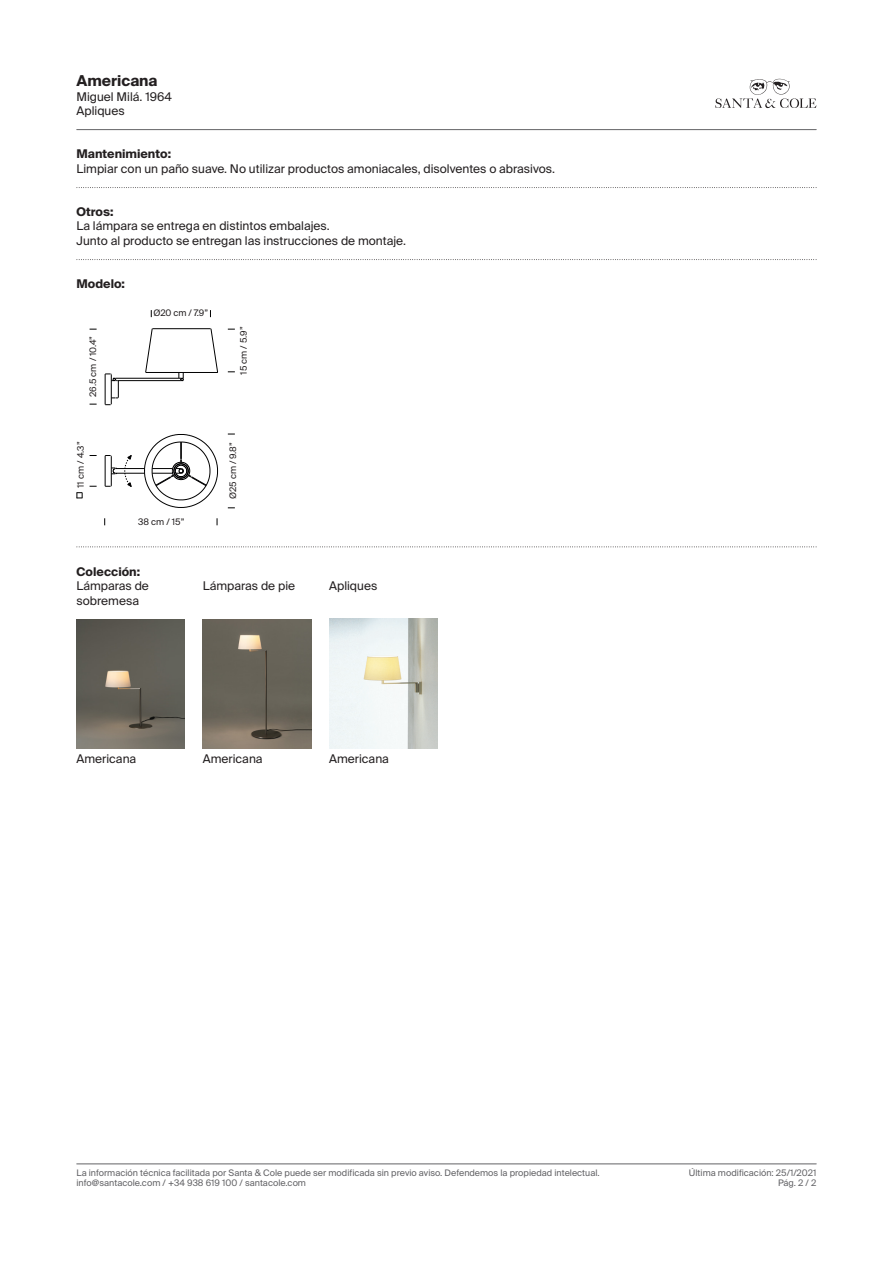
<style>
.page{position:relative;width:893px;height:1263px;background:#fff}
.page>*{position:absolute;margin:0;border:0;box-sizing:border-box;transform-origin:0 0}
.t1{font:700 15px "Suisse Intl";color:#231f20}
.t2{font:12px/14.4px "Suisse Intl";color:#231f20}
.t3{font:700 12px "Suisse Intl";color:#231f20}
.t4{font:9px "Suisse Intl";color:#636366}
.COTA{font:9px "Suisse Intl";color:#231f20}
.s1{font-weight:700}
</style>
<div class="page">
<svg style="left:715px;top:79px;width:101px;height:29px"></svg>
<hr style="left:77px;top:129px;width:739px;height:1px;background:#636366">
<hr style="left:77px;top:1163px;width:739px;height:1px;background:#636366">
<svg style="left:77px;top:259px;width:740px;height:1px"></svg>
<svg style="left:77px;top:187px;width:740px;height:1px"></svg>
<svg style="left:77px;top:546px;width:740px;height:1px"></svg>
<img style="left:77px;top:619px;width:108px;height:130px">
<img style="left:203px;top:619px;width:108px;height:130px">
<img style="left:329px;top:618px;width:108px;height:130px">
<svg style="left:211px;top:328px;width:7px;height:44px"></svg>
<svg style="left:145px;top:328px;width:8px;height:45px"></svg>
<hr style="left:117px;top:380px;width:64px;height:1px;background:#000001">
<hr style="left:115px;top:378px;width:66px;height:1px;background:#000001">
<svg style="left:179px;top:373px;width:5px;height:8px"></svg>
<hr style="left:146px;top:372px;width:72px;height:1px;background:#000001">
<hr style="left:152px;top:328px;width:59px;height:1px;background:#000001">
<svg style="left:105px;top:374px;width:14px;height:31px"></svg>
<svg style="left:105px;top:434px;width:113px;height:74px"></svg>
<svg style="left:77px;top:492px;width:6px;height:7px"></svg>
<p class="t1" style="left:77px;top:72px;width:83px">Americana</p>
<p class="t2" style="left:77px;top:89px;width:97px">Miguel Milá. 1964<br>Apliques</p>
<p class="t2" style="left:77px;top:147px;width:480px"><span class="s1">Mantenimiento:<br></span>Limpiar con un paño suave. No utilizar productos amoniacales, disolventes o abrasivos.</p>
<p class="t2" style="left:77px;top:205px;width:255px"><span class="s1">Otros:<br></span>La lámpara se entrega en distintos embalajes.</p>
<p class="t2" style="left:77px;top:233px;width:331px">Junto al producto se entregan las instrucciones de montaje.</p>
<p class="t3" style="left:77px;top:277px;width:50px">Modelo:</p>
<p class="COTA" style="left:88px;top:397px;width:62px;rotate:-90deg">26.5 cm / 10.4”</p>
<p class="COTA" style="left:75px;top:488px;width:48px;rotate:-90deg">11 cm / 4.3”</p>
<p class="COTA" style="left:153px;top:308px;width:56px">Ø20 cm / 7.9”</p>
<p class="COTA" style="left:238px;top:375px;width:50px;rotate:-90deg">15 cm / 5.9”</p>
<p class="COTA" style="left:138px;top:517px;width:48px">38 cm / 15”</p>
<p class="COTA" style="left:228px;top:499px;width:58px;rotate:-90deg">Ø25 cm / 9.8”</p>
<p class="t3" style="left:77px;top:565px;width:65px">Colección:</p>
<p class="t2" style="left:77px;top:579px;width:74px">Lámparas de</p>
<p class="t2" style="left:77px;top:593px;width:64px">sobremesa</p>
<p class="t2" style="left:203px;top:579px;width:94px">Lámparas de pie</p>
<p class="t2" style="left:329px;top:579px;width:50px">Apliques</p>
<p class="t2" style="left:77px;top:752px;width:61px">Americana</p>
<p class="t2" style="left:203px;top:752px;width:61px">Americana</p>
<p class="t2" style="left:329px;top:752px;width:61px">Americana</p>
<p class="t4" style="left:77px;top:1167px;width:525px">La información técnica facilitada por Santa &amp; Cole puede ser modificada sin previo aviso. Defendemos la propiedad intelectual.</p>
<p class="t4" style="left:689px;top:1167px;width:129px">Última modificación: 25/1/2021</p>
<p class="t4" style="left:77px;top:1178px;width:231px">info@santacole.com / +34 938 619 100 / santacole.com</p>
<p class="t4" style="left:778px;top:1178px;width:40px">Pág. 2 / 2</p>
</div>
